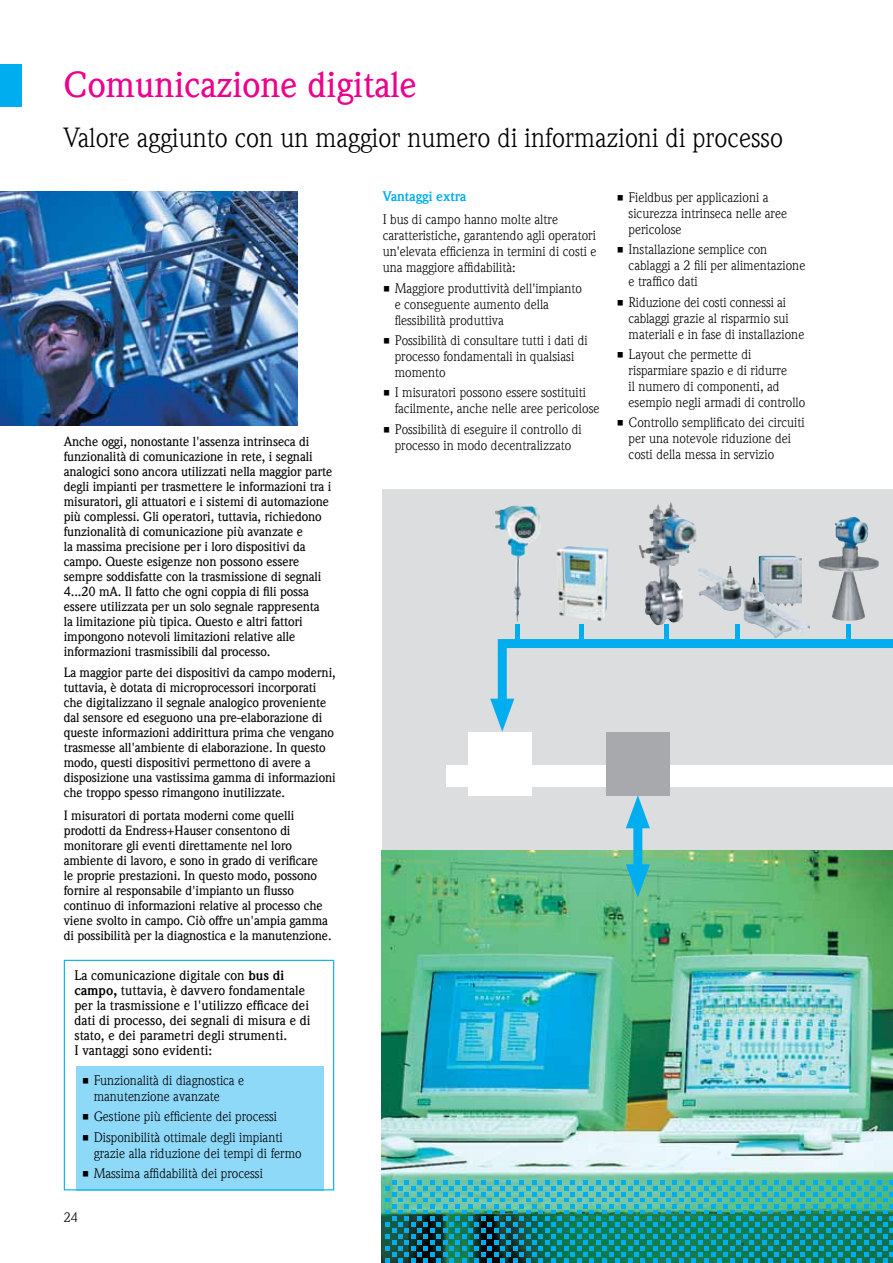
<style>
.page{position:relative;width:893px;height:1263px;background:#fff}
.page>*{position:absolute;margin:0;border:0;box-sizing:border-box;transform-origin:0 0}
.t1{font:500 36px "E+H Weidemann Com";color:#ec008c}
.t2{font:27px "E+H Weidemann Com";color:#000}
.t3{font:13.5px/15.9px "E+H Weidemann Com";color:#000}
.t4{font:500 13.5px/15px "E+H Weidemann Com";color:#000}
.t5{font:700 13.5px "E+H Weidemann Com";color:#00aeef}
.t6{font:500 13.05px/15px "E+H Weidemann Com";letter-spacing:-.01em;color:#000}
.s1{font-weight:700}
</style>
<div class="page">
<div style="left:76px;top:1066px;width:248px;height:124px;background:#8ed8f8"></div>
<div style="left:64px;top:960px;width:270px;height:230px;border:1px solid #00aeef"></div>
<div style="left:382px;top:489px;width:511px;height:395px;background:#dcddde"></div>
<div style="left:0;top:64px;width:21px;height:42px;background:#00aeef"></div>
<img style="left:382px;top:850px;width:511px;height:413px">
<img style="left:0;top:191px;width:298px;height:234px">
<svg style="left:385px;top:1180px;width:508px;height:82px;background:#239690"></svg>
<div style="left:446px;top:765px;width:447px;height:22px;background:#fff"></div>
<div style="left:606px;top:732px;width:63px;height:64px;background:#a7a9ac"></div>
<div style="left:468px;top:732px;width:63px;height:64px;background:#fff"></div>
<img style="left:649px;top:502px;width:22px;height:45px">
<img style="left:556px;top:546px;width:52px;height:75px">
<img style="left:819px;top:517px;width:60px;height:104px">
<hr style="left:846px;top:625px;width:4px;height:19px;background:#00aeef">
<hr style="left:665px;top:625px;width:4px;height:19px;background:#00aeef">
<hr style="left:580px;top:625px;width:4px;height:19px;background:#00aeef">
<hr style="left:516px;top:625px;width:4px;height:19px;background:#00aeef">
<svg style="left:490px;top:634px;width:403px;height:98px"></svg>
<img style="left:758px;top:556px;width:44px;height:10px">
<img style="left:696px;top:566px;width:114px;height:72px">
<img style="left:495px;top:506px;width:28px;height:117px">
<div style="left:633px;top:814px;width:9px;height:64px;background:#00aeef"></div>
<svg style="left:626px;top:795px;width:24px;height:33px"></svg>
<svg style="left:626px;top:864px;width:24px;height:33px"></svg>
<h1 class="t1" style="left:64px;top:63px;width:355px">Comunicazione digitale</h1>
<h2 class="t2" style="left:64px;top:122px;width:721px">Valore aggiunto con un maggior numero di informazioni di processo</h2>
<p class="t5" style="left:383px;top:188px;width:85px">Vantaggi extra</p>
<p class="t3" style="left:383px;top:212px;width:215px">I bus di campo hanno molte altre caratteristiche, garantendo agli operatori un'elevata efficienza in termini di costi e una maggiore affidabilità:</p>
<p class="t3" style="left:395px;top:280px;width:189px;text-indent:-12px">• Maggiore produttività dell'impianto e conseguente aumento della flessibilità produttiva</p>
<p class="t3" style="left:395px;top:333px;width:194px;text-indent:-12px">• Possibilità di consultare tutti i dati di processo fondamentali in qualsiasi momento</p>
<p class="t3" style="left:395px;top:385px;width:206px;text-indent:-12px">• I misuratori possono essere sostituiti facilmente, anche nelle aree pericolose</p>
<p class="t3" style="left:383px;top:421px;width:200px">• Possibilità di eseguire il controllo di</p>
<p class="t6" style="left:64px;top:435px;width:247px">Anche oggi, nonostante l'assenza intrinseca di</p>
<p class="t3" style="left:395px;top:437px;width:178px">processo in modo decentralizzato</p>
<p class="t6" style="left:64px;top:450px;width:270px">funzionalità di comunicazione in rete, i segnali analogici sono ancora utilizzati nella maggior parte degli impianti per trasmettere le informazioni tra i misuratori, gli attuatori e i sistemi di automazione più complessi. Gli operatori, tuttavia, richiedono funzionalità di comunicazione più avanzate e<br>la massima precisione per i loro dispositivi da campo. Queste esigenze non possono essere sempre soddisfatte con la trasmissione di segnali 4...20 mA. Il fatto che ogni coppia di fili possa essere utilizzata per un solo segnale rappresenta<br>la limitazione più tipica. Questo e altri fattori impongono notevoli limitazioni relative alle informazioni trasmissibili dal processo.</p>
<p class="t6" style="left:64px;top:666px;width:274px">La maggior parte dei dispositivi da campo moderni, tuttavia, è dotata di microprocessori incorporati che digitalizzano il segnale analogico proveniente dal sensore ed eseguono una pre-elaborazione di queste informazioni addirittura prima che vengano trasmesse all'ambiente di elaborazione. In questo modo, questi dispositivi permettono di avere a disposizione una vastissima gamma di informazioni che troppo spesso rimangono inutilizzate.</p>
<p class="t6" style="left:64px;top:808px;width:269px">I misuratori di portata moderni come quelli prodotti da Endress+Hauser consentono di monitorare gli eventi direttamente nel loro ambiente di lavoro, e sono in grado di verificare<br>le proprie prestazioni. In questo modo, possono fornire al responsabile d'impianto un flusso continuo di informazioni relative al processo che viene svolto in campo. Ciò offre un'ampia gamma di possibilità per la diagnostica e la manutenzione.</p>
<p class="t3" style="left:629px;top:190px;width:160px;text-indent:-12px">• Fieldbus per applicazioni a sicurezza intrinseca nelle aree pericolose</p>
<p class="t3" style="left:629px;top:242px;width:178px;text-indent:-12px">• Installazione semplice con cablaggi a 2 fili per alimentazione e traffico dati</p>
<p class="t3" style="left:629px;top:294px;width:177px;text-indent:-12px">• Riduzione dei costi connessi ai cablaggi grazie al risparmio sui materiali e in fase di installazione</p>
<p class="t3" style="left:629px;top:347px;width:178px;text-indent:-12px">• Layout che permette di risparmiare spazio e di ridurre<br>il numero di componenti, ad esempio negli armadi di controllo</p>
<p class="t3" style="left:629px;top:415px;width:178px;text-indent:-12px">• Controllo semplificato dei circuiti per una notevole riduzione dei costi della messa in servizio</p>
<p class="t4" style="left:74px;top:969px;width:238px">La comunicazione digitale con <span class="s1">bus di campo,</span> tuttavia, è davvero fondamentale per la trasmissione e l'utilizzo efficace dei dati di processo, dei segnali di misura e di stato, e dei parametri degli strumenti.<br>I vantaggi sono evidenti:</p>
<p class="t3" style="left:94px;top:1072px;width:152px;text-indent:-12px">• Funzionalità di diagnostica e manutenzione avanzate</p>
<p class="t3" style="left:82px;top:1109px;width:197px">• Gestione più efficiente dei processi</p>
<p class="t3" style="left:94px;top:1129px;width:209px;text-indent:-12px">• Disponibilità ottimale degli impianti grazie alla riduzione dei tempi di fermo</p>
<p class="t3" style="left:82px;top:1166px;width:183px">• Massima affidabilità dei processi</p>
<p class="t3" style="left:64px;top:1209px;width:16px">24</p>
</div>
